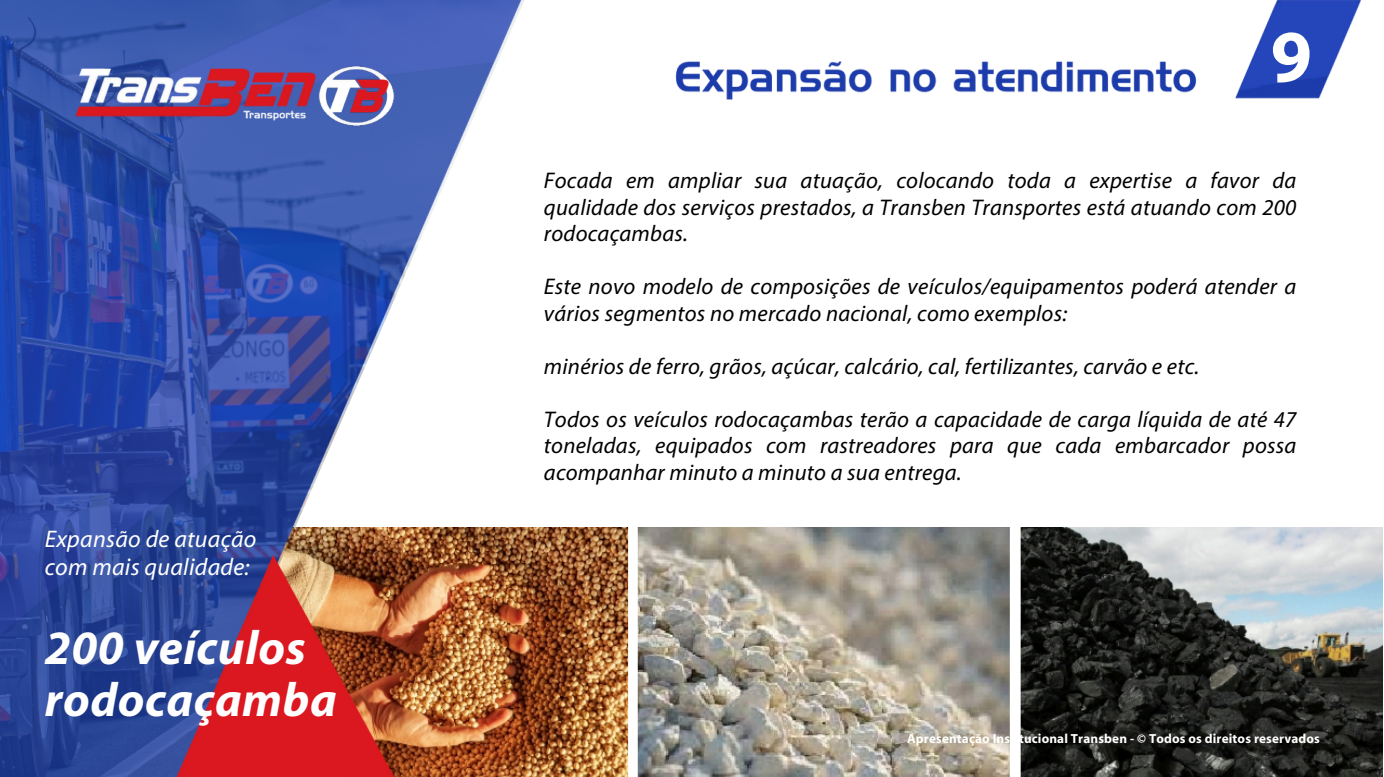
<style>
.page{position:relative;width:1384px;height:777px;background:#fff}
.page>*{position:absolute;margin:0;border:0;box-sizing:border-box;transform-origin:0 0}
.t1{font:700 74.7px "Myriad";color:#fff}
.t2{font:italic 700 48px/51.6px "Myriad";letter-spacing:.01em;color:#fff}
.t3{font:italic 24px/28.2px "Myriad";letter-spacing:.01em;color:#fff}
.t4{font:italic 22.8px/26.4px "Myriad Pro";letter-spacing:.01em;color:#000;text-align:justify}
.t5{font:700 13.2px "Myriad";letter-spacing:.01em;color:#fff}
</style>
<div class="page">
<img style="left:544px;top:527px;width:838px;height:249px">
<img style="left:675px;top:61px;width:522px;height:39px">
<img style="left:0;top:0;width:543px;height:776px">
<img style="left:162px;top:540px;width:247px;height:236px">
<img style="left:68px;top:60px;width:246px;height:68px">
<img style="left:314px;top:60px;width:85px;height:72px">
<img style="left:1235px;top:0;width:127px;height:99px">
<div style="left:1268px;top:33px;width:46px;height:42px;background:#2545ba"></div>
<svg style="left:1259px;top:39px;width:55px;height:58px"></svg>
<h1 class="t3" style="left:45px;top:526px;width:213px">Expansão de atuação com mais qualidade:</h1>
<p class="t2" style="left:45px;top:625px;width:293px">200 veículos rodocaçamba</p>
<p class="t1" style="left:1270px;top:18px;width:43px">9</p>
<p class="t4" style="left:544px;top:169px;width:754px">Focada em ampliar sua atuação, colocando toda a expertise a favor da qualidade dos serviços prestados, a Transben Transportes está atuando com 200 rodocaçambas.</p>
<p class="t4" style="left:544px;top:275px;width:754px">Este novo modelo de composições de veículos/equipamentos poderá atender a vários segmentos no mercado nacional, como exemplos:</p>
<p class="t4" style="left:544px;top:354px;width:657px">minérios de ferro, grãos, açúcar, calcário, cal, fertilizantes, carvão e etc.</p>
<h2 class="t4" style="left:544px;top:407px;width:754px">Todos os veículos rodocaçambas terão a capacidade de carga líquida de até 47 toneladas, equipados com rastreadores para que cada embarcador possa acompanhar minuto a minuto a sua entrega.</h2>
<p class="t5" style="left:907px;top:731px;width:414px">Apresentação Institucional Transben - © Todos os direitos reservados</p>
</div>
